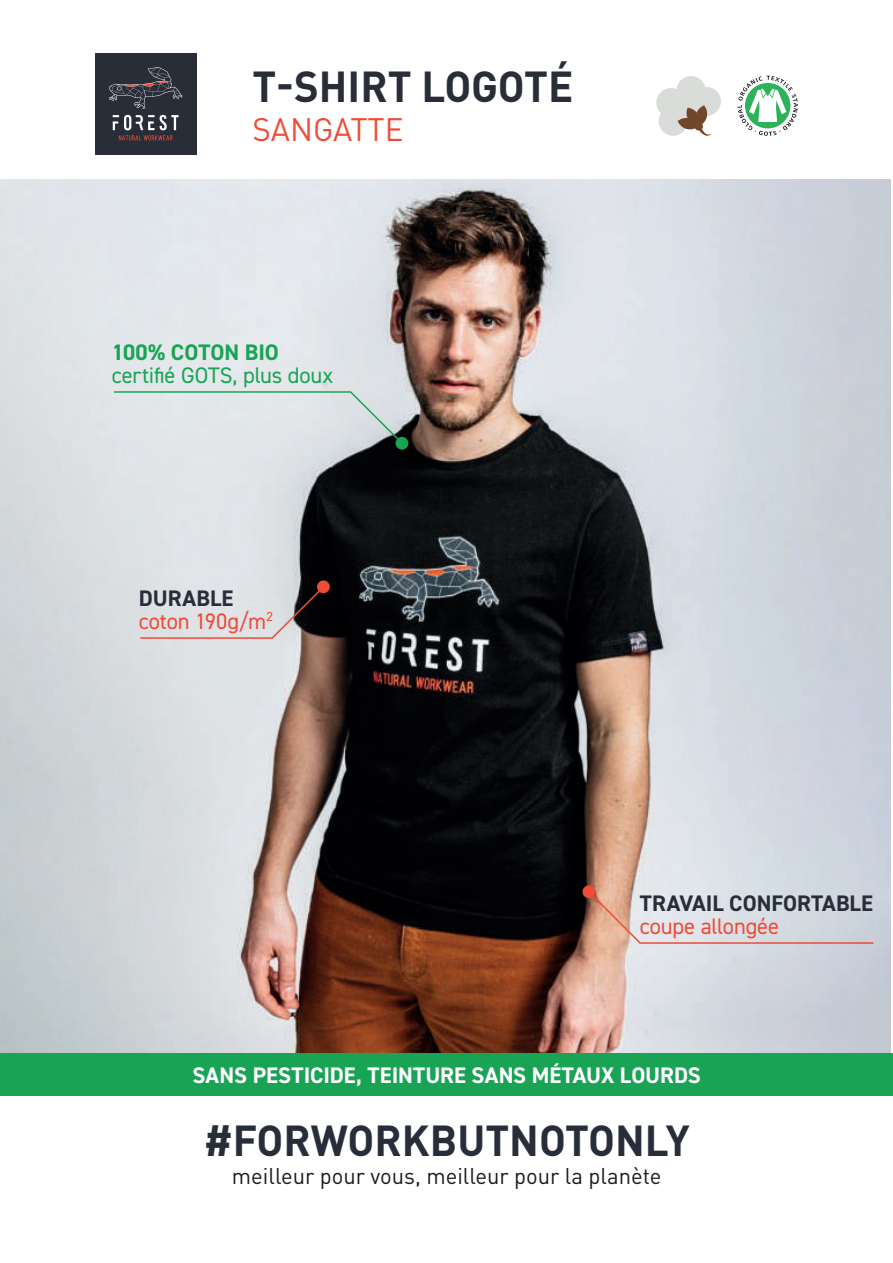
<style>
.page{position:relative;width:893px;height:1263px;background:#fff}
.page>*{position:absolute;margin:0;border:0;box-sizing:border-box;transform-origin:0 0}
.t1{font:700 42.75px "DIN Pro";color:#282e39}
.t2{font:700 42.75px "DIN Pro";color:#282d38}
.t3{font:32.1px "DIN Pro";color:#ef4c37}
.t4{font:22.5px "DIN Pro";color:#1b1c20}
.t5{font:700 22.5px "DIN2014";color:#fff}
.t6{font:22.5px/22.5px "DIN2014";letter-spacing:-.005em;color:#ef4c37}
.t7{font:22.5px "DIN2014";letter-spacing:-.005em;color:#19a355}
.t8{font:700 22.5px "DIN2014";letter-spacing:-.005em;color:#282e39}
.t9{font:700 22.5px "DIN2014";color:#19a355}
.s1{font-weight:700;color:#282e39}
</style>
<div class="page">
<img style="left:0;top:180px;width:890px;height:873px">
<div style="left:95px;top:53px;width:101px;height:101px;background:#282d38"></div>
<svg style="left:113px;top:115px;width:65px;height:25px"></svg>
<svg style="left:109px;top:67px;width:73px;height:42px"></svg>
<svg style="left:656px;top:76px;width:65px;height:60px"></svg>
<svg style="left:737px;top:76px;width:60px;height:60px"></svg>
<div style="left:0;top:1053px;width:892px;height:43px;background:#19a355"></div>
<svg style="left:582px;top:885px;width:13px;height:13px"></svg>
<svg style="left:586px;top:890px;width:288px;height:55px"></svg>
<svg style="left:317px;top:580px;width:13px;height:13px"></svg>
<svg style="left:139px;top:585px;width:186px;height:55px"></svg>
<div style="left:395px;top:437px;width:13px;height:13px;background:#19a355;border-radius:50%"></div>
<svg style="left:113px;top:390px;width:291px;height:55px"></svg>
<h1 class="t2" style="left:252px;top:58px;width:322px">T-SHIRT LOGOTÉ</h1>
<h2 class="t3" style="left:252px;top:108px;width:153px">SANGATTE</h2>
<p class="t9" style="left:112px;top:337px;width:168px">100% COTON BIO</p>
<p class="t7" style="left:112px;top:361px;width:223px">certifié GOTS, plus doux</p>
<p class="t6" style="left:139px;top:587px;width:135px"><span class="s1">DURABLE </span>coton 190g/m<sup>2</sup></p>
<p class="t8" style="left:640px;top:888px;width:235px">TRAVAIL CONFORTABLE</p>
<p class="t6" style="left:640px;top:914px;width:141px">coupe allongée</p>
<p class="t5" style="left:192px;top:1061px;width:510px">SANS PESTICIDE, TEINTURE SANS MÉTAUX LOURDS</p>
<h1 class="t1" style="left:204px;top:1111px;width:487px">#FORWORKBUTNOTONLY</h1>
<p class="t4" style="left:232px;top:1161px;width:431px">meilleur pour vous, meilleur pour la planète</p>
</div>
